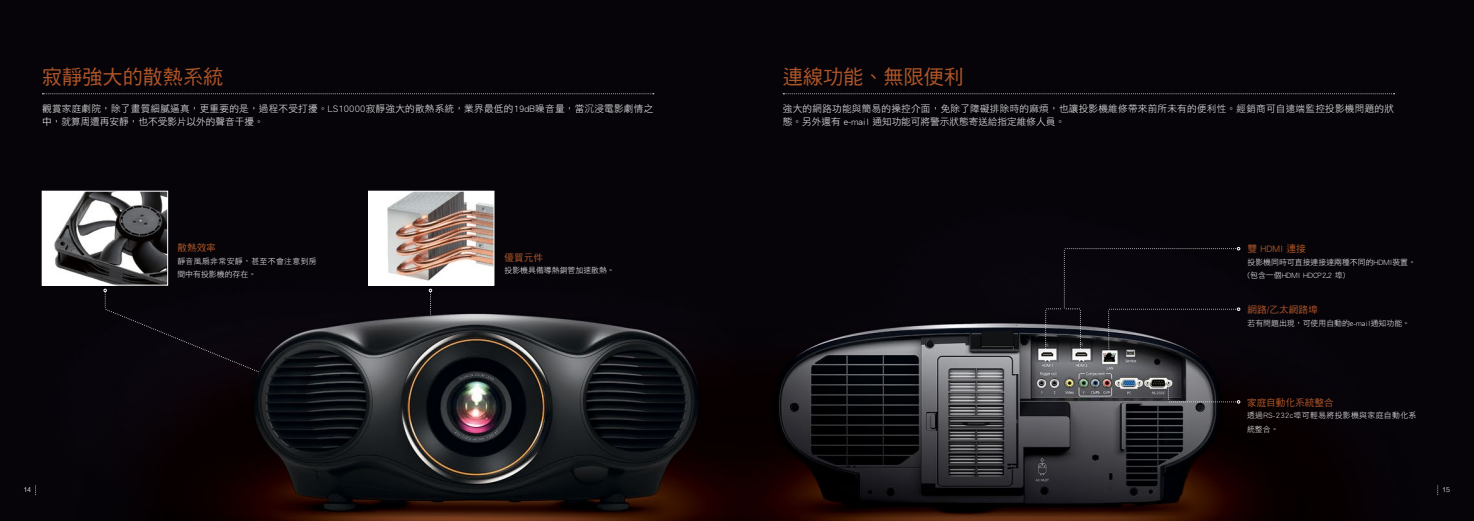
<style>
.page{position:relative;width:1474px;height:521px;background:#fff}
.page>*{position:absolute;margin:0;border:0;box-sizing:border-box;transform-origin:0 0}
.t1{font:20.12px "DF Hei Std W5";color:#af5527}
.t2{font:9.62px/13.1px "DF Hei Std W3";letter-spacing:.025em;color:#fff}
.t3{font:9.62px "DF Hei Std W5";color:#af5527}
.t4{font:7.88px/13.1px "DF Hei Std W3";color:#fff}
.t5{font:7.88px/13.1px "DF Hei Std W3";letter-spacing:.04em;color:#fff}
.t6{font:7.88px/13.1px "DF Hei Std W3";letter-spacing:.045em;color:#fff}
.t7{font:300 7px "Helvetica";color:#fff}
</style>
<div class="page">
<img style="left:0;top:0;width:1473px;height:521px">
<img style="left:44px;top:193px;width:122px;height:90px">
<div style="left:42px;top:191px;width:126px;height:94px;border:1px solid #fff"></div>
<img style="left:370px;top:193px;width:122px;height:90px">
<div style="left:368px;top:191px;width:126px;height:94px;border:1px solid #fff"></div>
<svg style="left:42px;top:93px;width:612px;height:1px"></svg>
<svg style="left:783px;top:93px;width:611px;height:1px"></svg>
<div style="left:104px;top:289px;width:155px;height:83px;background:#08050c"></div>
<svg style="left:429px;top:289px;width:3px;height:26px"></svg>
<svg style="left:1167px;top:385px;width:73px;height:18px"></svg>
<svg style="left:1045px;top:247px;width:195px;height:127px;background:#1b191f"></svg>
<svg style="left:35px;top:484px;width:1px;height:12px"></svg>
<svg style="left:1436px;top:484px;width:2px;height:12px"></svg>
<h1 class="t1" style="left:42px;top:66px;width:183px">寂靜強大的散熱系統</h1>
<p class="t2" style="left:42px;top:101px;width:612px">觀賞家庭劇院，除了畫質細膩逼真，更重要的是，過程不受打擾。LS10000寂靜強大的散熱系統，業界最低的19dB噪音量，當沉浸電影劇情之中，就算周遭再安靜，也不受影片以外的聲音干擾。</p>
<p class="t3" style="left:177px;top:242px;width:40px">散熱效率</p>
<p class="t6" style="left:177px;top:254px;width:141px">靜音風扇非常安靜，甚至不會注意到房間中有投影機的存在。</p>
<p class="t3" style="left:504px;top:252px;width:40px">優質元件</p>
<p class="t4" style="left:504px;top:264px;width:112px">投影機具備導熱銅管加速散熱。</p>
<h1 class="t1" style="left:783px;top:66px;width:183px">連線功能、無限便利</h1>
<p class="t2" style="left:783px;top:101px;width:612px">強大的網路功能與簡易的操控介面，免除了障礙排除時的麻煩，也讓投影機維修帶來前所未有的便利性。經銷商可自遠端監控投影機問題的狀態。另外還有 e-mail 通知功能可將警示狀態寄送給指定維修人員。</p>
<p class="t3" style="left:1247px;top:243px;width:60px">雙 HDMI 連接</p>
<p class="t4" style="left:1247px;top:255px;width:170px">投影機同時可直接連接達兩種不同的HDMI裝置。(包含一個HDMI HDCP2.2 埠)</p>
<p class="t3" style="left:1247px;top:305px;width:72px">網路/乙太網路埠</p>
<p class="t4" style="left:1247px;top:316px;width:164px">若有問題出現，可使用自動的e-mail通知功能。</p>
<p class="t3" style="left:1246px;top:397px;width:88px">家庭自動化系統整合</p>
<p class="t5" style="left:1246px;top:409px;width:171px">透過RS-232c埠可輕易將投影機與家庭自動化系統整合。</p>
<p class="t7" style="left:23px;top:483px;width:9px">14</p>
<p class="t7" style="left:1442px;top:483px;width:9px">15</p>
</div>
